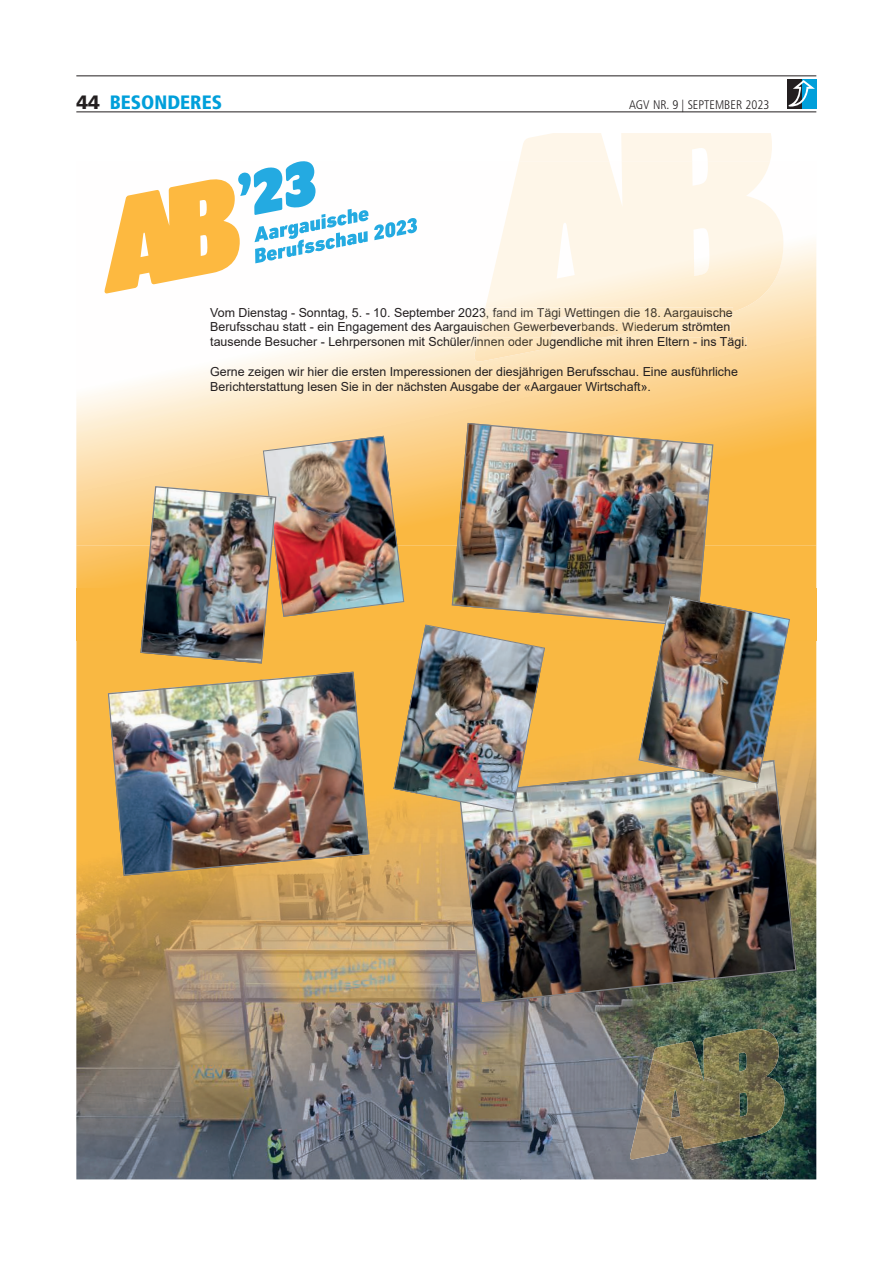
<style>
.page{position:relative;width:893px;height:1263px;background:#fff}
.page>*{position:absolute;margin:0;border:0;box-sizing:border-box;transform-origin:0 0}
.t1{font:900 condensed 19.35px "Frutiger LT Std";color:#009fda}
.t2{font:12.45px/14.9px "Arial";color:#231f20}
.t3{font:300 condensed 12.45px "Frutiger LT Std";color:#231f20}
.s1{font-stretch:normal;color:#231f20}
.s2{color:#403b36}
.s3{color:#403a36}
.s4{color:#403a35}
.s5{color:#403a32}
.s6{color:#403931}
.s7{color:#403930}
.s8{color:#40382f}
.s9{color:#3f382d}
.s10{color:#3f372c}
.s11{color:#3f372a}
.s12{color:#3f362a}
.s13{color:#3f3629}
.s14{color:#3f3628}
.s15{color:#403932}
.s16{color:#3f3526}
.s17{color:#3f3527}
</style>
<div class="page">
<hr style="left:76px;top:76px;width:740px;height:1px;background:#231f20">
<div style="left:787px;top:79px;width:15px;height:30px;background:#231f20"></div>
<div style="left:802px;top:79px;width:14px;height:30px;background:#009fda"></div>
<svg style="left:788px;top:80px;width:27px;height:27px"></svg>
<hr style="left:76px;top:112px;width:740px;height:1px;background:#231f20">
<svg style="left:76px;top:212px;width:740px;height:333px"></svg>
<img style="left:76px;top:545px;width:740px;height:634px">
<svg style="left:374px;top:218px;width:43px;height:22px"></svg>
<svg style="left:105px;top:161px;width:263px;height:132px"></svg>
<div style="left:76px;top:588px;width:740px;height:13px;background:#fab841"></div>
<img style="left:107px;top:671px;width:263px;height:205px">
<img style="left:458px;top:759px;width:339px;height:245px">
<img style="left:451px;top:422px;width:263px;height:206px">
<div style="left:519px;top:133px;width:253px;height:28px;background:#fef6e9"></div>
<svg style="left:474px;top:161px;width:310px;height:201px;background:#fdf3e0"></svg>
<svg style="left:210px;top:307px;width:536px;height:42px"></svg>
<img style="left:630px;top:1029px;width:155px;height:130px">
<img style="left:638px;top:595px;width:152px;height:189px">
<img style="left:140px;top:435px;width:405px;height:378px">
<h1 class="t1" style="left:76px;top:91px;width:147px"><span class="s1">44</span> BESONDERES</h1>
<p class="t3" style="left:629px;top:97px;width:142px">AGV NR. 9 | SEPTEMBER 2023</p>
<p class="t2" style="left:210px;top:305px;width:539px">Vom Dienstag - Sonntag, 5. - 10. September 202<span class="s2">3, f</span><span class="s3">an</span><span class="s4">d im T</span><span class="s5">ägi</span> <span class="s6">We</span><span class="s7">ttinge</span><span class="s8">n</span> <span class="s9">die</span> <span class="s10">18</span><span class="s11">.</span> <span class="s10">A</span><span class="s11">a</span><span class="s12">rg</span><span class="s13">aui</span><span class="s14">sche<br></span>Berufsschau statt - ein Engagement des Aargaui<span class="s15">sc</span><span class="s6">he</span><span class="s7">n Gewe</span><span class="s9">rb</span>eve<span class="s10">rba</span><span class="s11">nd</span><span class="s12">s</span><span class="s14">.</span> <span class="s13">Wi</span><span class="s14">ede</span><span class="s16">ru</span><span class="s17">m</span> strömten tausende Besucher - Lehrpersonen mit Schüler/<span class="s8">i</span><span class="s9">nnen</span> <span class="s10">ode</span><span class="s11">r Ju</span><span class="s13">g</span>endl<span class="s14">ich</span><span class="s17">e</span> mit ihren Eltern - ins Tägi.</p>
<p class="t2" style="left:210px;top:364px;width:529px">Gerne zeigen wir hier die ersten Imperessionen der diesjährigen Berufsschau. Eine ausführliche<br>Berichterstattung lesen Sie in der nächsten Ausgabe der «Aargauer Wirtschaft».</p>
</div>
